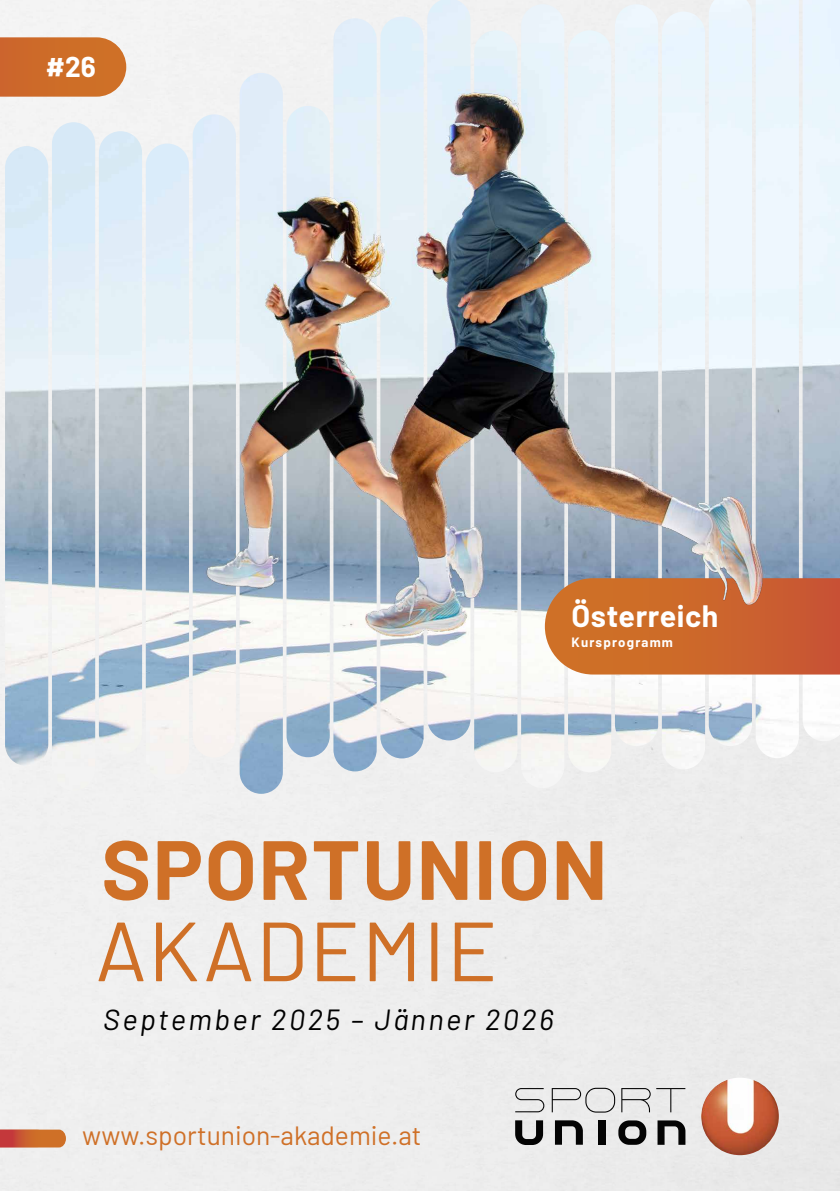
<style>
.page{position:relative;width:840px;height:1191px;background:#fff}
.page>*{position:absolute;margin:0;border:0;box-sizing:border-box;transform-origin:0 0}
.t1{font:700 83.8px "Barlow";letter-spacing:.02em;color:#cf7027}
.t2{font:83.8px "Barlow";letter-spacing:.02em;color:#cf7027}
.t3{font:700 30.2px "Barlow";letter-spacing:.02em;color:#fff}
.t4{font:italic 29.2px "Barlow";letter-spacing:.09em;color:#000}
.t5{font:700 28px "Barlow";color:#fff}
.t6{font:26.4px "Barlow";color:#cf7027}
.t7{font:700 13.2px "Barlow";letter-spacing:.09em;color:#fff}
.s1{font-size:26.4px}
</style>
<div class="page">
<div style="left:0;top:0;width:839px;height:1191px;background:#eee"></div>
<svg style="left:0;top:37px;width:5px;height:60px"></svg>
<img style="left:5px;top:0;width:834px;height:794px">
<img style="left:700px;top:1077px;width:78px;height:78px;border-radius:39px">
<svg style="left:515px;top:1120px;width:27px;height:25px"></svg>
<svg style="left:554px;top:1120px;width:28px;height:24px"></svg>
<div style="left:598px;top:1120px;width:7px;height:24px;background:#040404"></div>
<svg style="left:618px;top:1120px;width:28px;height:24px"></svg>
<svg style="left:657px;top:1120px;width:28px;height:24px"></svg>
<svg style="left:515px;top:1088px;width:29px;height:24px"></svg>
<svg style="left:551px;top:1087px;width:63px;height:25px"></svg>
<svg style="left:621px;top:1088px;width:29px;height:24px"></svg>
<svg style="left:656px;top:1088px;width:29px;height:24px"></svg>
<svg style="left:0;top:1129px;width:66px;height:18px"></svg>
<div style="left:794px;top:578px;width:45px;height:96px;background:#c85533"></div>
<img style="left:173px;top:52px;width:621px;height:628px">
<p class="t5" style="left:46px;top:46px;width:51px">#26<span class="s1">19</span></p>
<p class="t3" style="left:571px;top:593px;width:148px">Österreich</p>
<p class="t7" style="left:571px;top:632px;width:103px">Kursprogramm</p>
<h1 class="t1" style="left:101px;top:807px;width:507px">SPORTUNION</h1>
<h1 class="t2" style="left:95px;top:890px;width:403px">AKADEMIE</h1>
<p class="t4" style="left:103px;top:998px;width:452px">September 2025 – Jänner 2026</p>
<p class="t6" style="left:82px;top:1116px;width:340px">www.sportunion-akademie.at</p>
</div>
